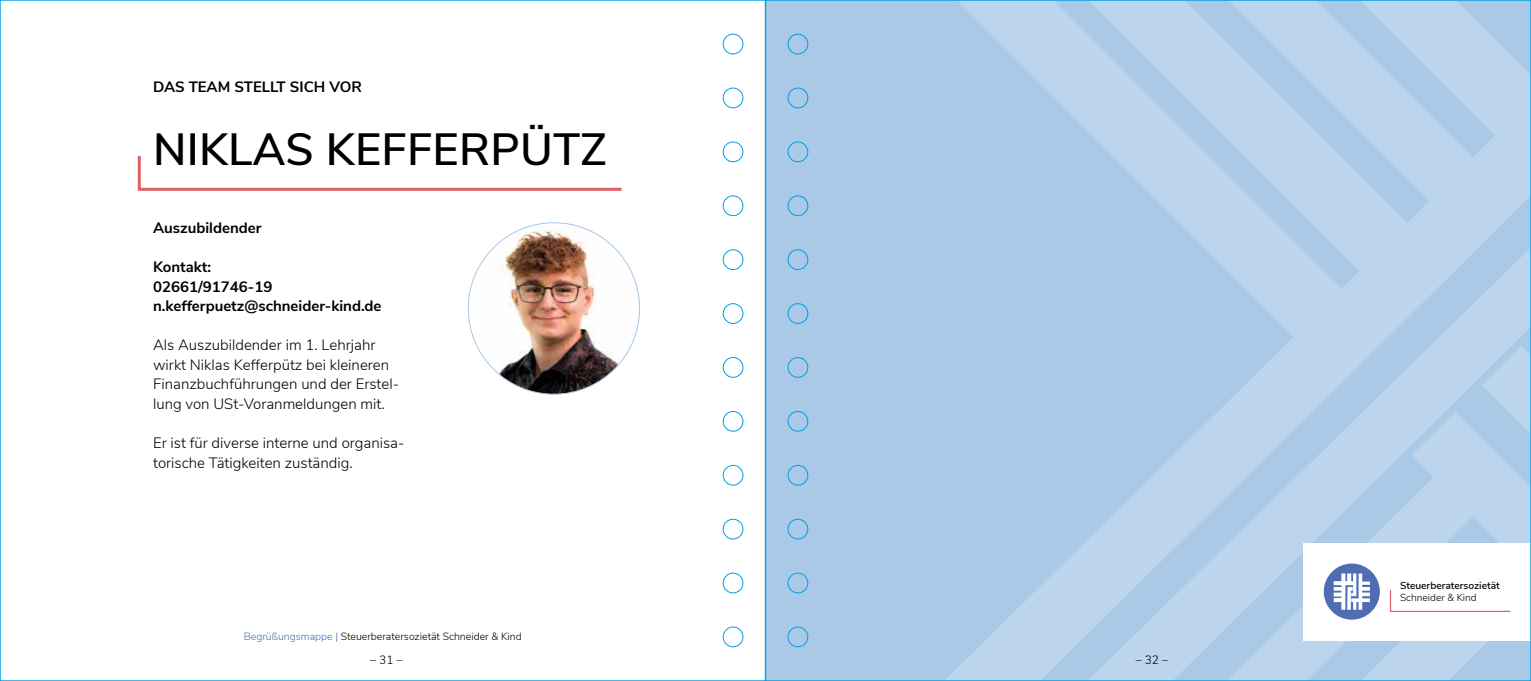
<style>
.page{position:relative;width:1531px;height:681px;background:#fff}
.page>*{position:absolute;margin:0;border:0;box-sizing:border-box;transform-origin:0 0}
.t1{font:600 45px "Nunito Sans";letter-spacing:.005em;color:#000}
.t2{font:300 15px/19.5px "Nunito Sans";color:#000}
.t3{font:700 15px/19.5px "Nunito Sans";color:#000}
.t4{font:300 12px "Nunito Sans";color:#000}
.t5{font:300 10.5px "Nunito Sans";color:#000}
.t6{font:600 10.2px "Nunito Sans";color:#000}
.t7{font:300 10.2px "Nunito Sans";color:#000}
.s1{color:#4e6db3}
</style>
<div class="page">
<div style="left:765px;top:0;width:766px;height:680px;background:#aac9e7"></div>
<svg style="left:800px;top:2px;width:729px;height:645px"></svg>
<svg style="left:870px;top:235px;width:659px;height:443px"></svg>
<img style="left:475px;top:223px;width:164px;height:171px">
<div style="left:1303px;top:542px;width:228px;height:98px;background:#fff"></div>
<div style="left:1324px;top:563px;width:56px;height:56px;background:#506cb2;border-radius:50%"></div>
<svg style="left:1333px;top:573px;width:37px;height:36px"></svg>
<svg style="left:1389px;top:590px;width:122px;height:22px"></svg>
<svg style="left:137px;top:156px;width:485px;height:35px"></svg>
<div style="left:788px;top:34px;width:20px;height:20px;border:1px solid #009fe3;border-radius:50%"></div>
<div style="left:788px;top:88px;width:20px;height:20px;border:1px solid #009fe3;border-radius:50%"></div>
<div style="left:788px;top:142px;width:20px;height:20px;border:1px solid #009fe3;border-radius:50%"></div>
<div style="left:788px;top:195px;width:20px;height:21px;border:1px solid #009fe3;border-radius:50%"></div>
<div style="left:788px;top:249px;width:20px;height:20px;border:1px solid #009fe3;border-radius:50%"></div>
<div style="left:788px;top:303px;width:20px;height:20px;border:1px solid #009fe3;border-radius:50%"></div>
<div style="left:788px;top:357px;width:20px;height:20px;border:1px solid #009fe3;border-radius:50%"></div>
<div style="left:788px;top:411px;width:20px;height:20px;border:1px solid #009fe3;border-radius:50%"></div>
<div style="left:788px;top:465px;width:20px;height:20px;border:1px solid #009fe3;border-radius:50%"></div>
<div style="left:788px;top:519px;width:20px;height:20px;border:1px solid #009fe3;border-radius:50%"></div>
<div style="left:788px;top:572px;width:20px;height:21px;border:1px solid #009fe3;border-radius:50%"></div>
<div style="left:788px;top:626px;width:20px;height:20px;border:1px solid #009fe3;border-radius:50%"></div>
<div style="left:723px;top:34px;width:20px;height:20px;border:1px solid #009fe3;border-radius:50%"></div>
<div style="left:723px;top:88px;width:20px;height:20px;border:1px solid #009fe3;border-radius:50%"></div>
<div style="left:723px;top:142px;width:20px;height:20px;border:1px solid #009fe3;border-radius:50%"></div>
<div style="left:723px;top:195px;width:20px;height:21px;border:1px solid #009fe3;border-radius:50%"></div>
<div style="left:723px;top:249px;width:20px;height:20px;border:1px solid #009fe3;border-radius:50%"></div>
<div style="left:723px;top:303px;width:20px;height:20px;border:1px solid #009fe3;border-radius:50%"></div>
<div style="left:723px;top:357px;width:20px;height:20px;border:1px solid #009fe3;border-radius:50%"></div>
<div style="left:723px;top:411px;width:20px;height:20px;border:1px solid #009fe3;border-radius:50%"></div>
<div style="left:723px;top:465px;width:20px;height:20px;border:1px solid #009fe3;border-radius:50%"></div>
<div style="left:723px;top:519px;width:20px;height:20px;border:1px solid #009fe3;border-radius:50%"></div>
<div style="left:723px;top:572px;width:20px;height:21px;border:1px solid #009fe3;border-radius:50%"></div>
<div style="left:723px;top:626px;width:20px;height:20px;border:1px solid #009fe3;border-radius:50%"></div>
<p class="t3" style="left:153px;top:76px;width:210px">DAS TEAM STELLT SICH VOR</p>
<h1 class="t1" style="left:153px;top:116px;width:455px">NIKLAS KEFFERPÜTZ</h1>
<p class="t3" style="left:153px;top:217px;width:110px">Auszubildender</p>
<p class="t3" style="left:153px;top:256px;width:230px">Kontakt:<br>02661/91746-19 n.kefferpuetz@schneider-kind.de</p>
<p class="t2" style="left:153px;top:334px;width:247px">Als Auszubildender im 1. Lehrjahr wirkt Niklas Kefferpütz bei kleineren Finanzbuchführungen und der Erstel&shy;lung von USt-Voranmeldungen mit.</p>
<p class="t2" style="left:153px;top:432px;width:253px">Er ist für diverse interne und organisa&shy;torische Tätigkeiten zuständig.</p>
<p class="t5" style="left:244px;top:628px;width:279px"><span class="s1">Begrüßungsmappe |</span> Steuerberatersozietät Schneider &amp; Kind</p>
<p class="t4" style="left:370px;top:650px;width:34px">– 31 –</p>
<p class="t4" style="left:1135px;top:650px;width:34px">– 32 –</p>
<p class="t6" style="left:1400px;top:577px;width:101px">Steuerberatersozietät</p>
<p class="t7" style="left:1400px;top:589px;width:78px">Schneider &amp; Kind</p>
</div>
